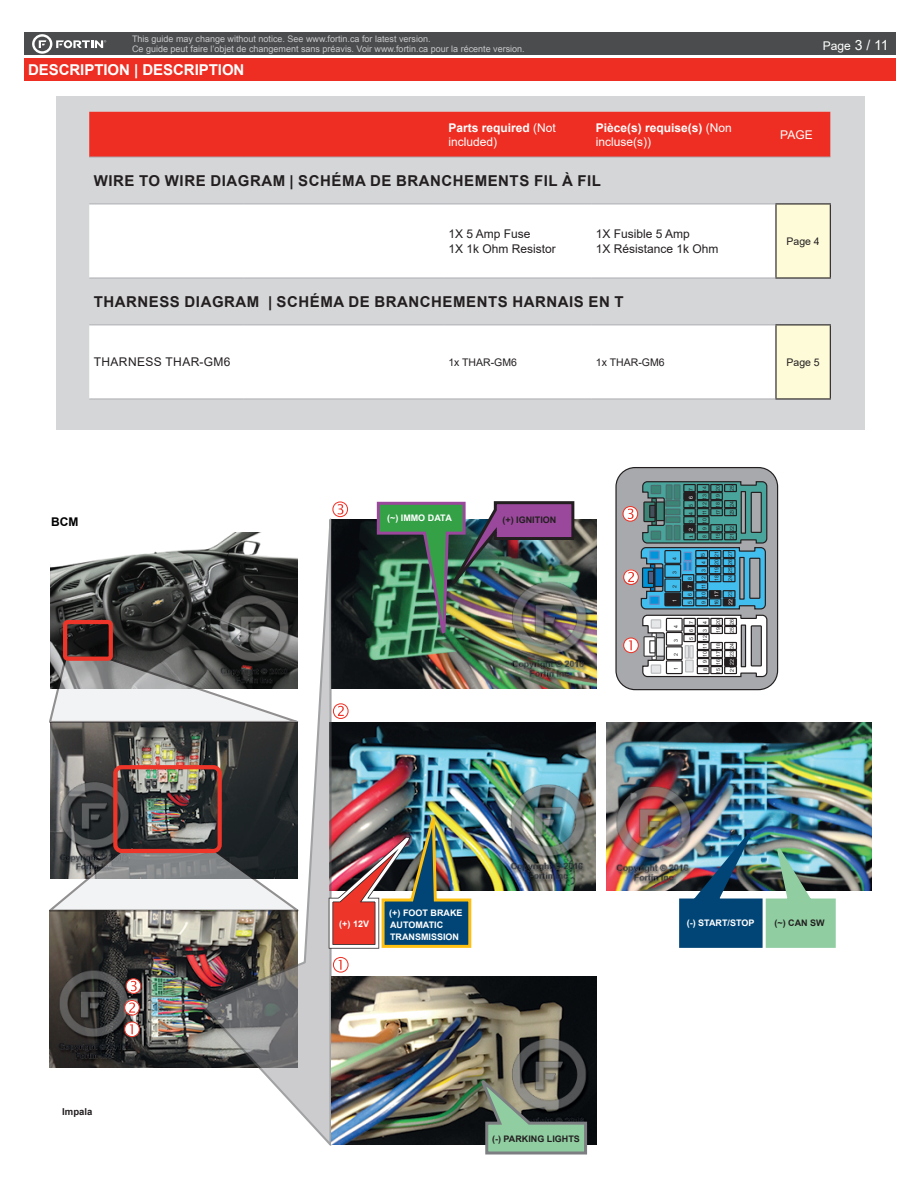
<style>
.page{position:relative;width:918px;height:1188px;background:#fff}
.page>*{position:absolute;margin:0;border:0;box-sizing:border-box;transform-origin:0 0}
.entretableau{font:700 15px "Arial";letter-spacing:.035em;color:#231f20}
.t1{font:700 15px "Arial";letter-spacing:-.005em;color:#fff}
.entretableau-2{font:700 12px/14.4px "Arial";color:#fff}
.entretableau-3{font:12px "Arial";color:#231f20}
.entretableau-4{font:12px "Arial";letter-spacing:.035em;color:#231f20}
.entretableau-5{font:12px "Arial";color:#fff}
.t2{font:700 12px "Arial";color:#000001}
.entretableau-6{font:10.5px "Arial";color:#231f20}
.t3{font:700 9.45px "Arial";color:#231f20}
.t4{font:9px/9.8px "Arial";color:#c7c8ca}
.t5{font:700 9px/11.9px "Arial";color:#fff}
.t6{font:700 9px "Arial";color:#231f20}
.t7{font:5.25px "Arial";color:#231f20}
.t8{font:5.25px "Arial";color:#fff}
.t9{font:700 5.25px "Calibri";color:#231f20}
.s1{font-size:13.95px}
.s2{font-weight:400}
.s3{color:#fff}
.s4{color:#231f20}
</style>
<div class="page">
<div style="left:24px;top:33px;width:872px;height:22px;background:#4b4c4d"></div>
<div style="left:24px;top:58px;width:872px;height:23px;background:#ee2e22"></div>
<svg style="left:32px;top:34px;width:74px;height:20px"></svg>
<img style="left:51px;top:549px;width:149px;height:107px">
<img style="left:51px;top:723px;width:149px;height:127px">
<img style="left:50px;top:912px;width:150px;height:156px">
<svg style="left:49px;top:656px;width:151px;height:67px"></svg>
<svg style="left:49px;top:850px;width:151px;height:62px"></svg>
<div style="left:113px;top:765px;width:109px;height:88px;border:4px solid #ee3529;border-radius:6px"></div>
<img style="left:332px;top:520px;width:265px;height:168px">
<img style="left:332px;top:722px;width:263px;height:169px">
<svg style="left:200px;top:519px;width:132px;height:627px"></svg>
<img style="left:331px;top:976px;width:266px;height:169px">
<div style="left:63px;top:620px;width:50px;height:41px;border:4px solid #ee3529;border-radius:3px"></div>
<svg style="left:124px;top:1000px;width:16px;height:37px"></svg>
<svg style="left:126px;top:978px;width:15px;height:16px"></svg>
<svg style="left:332px;top:501px;width:16px;height:16px"></svg>
<svg style="left:333px;top:703px;width:16px;height:16px"></svg>
<svg style="left:333px;top:957px;width:16px;height:16px"></svg>
<div style="left:616px;top:468px;width:162px;height:222px;background:#a8a9ad;border-radius:19px"></div>
<div style="left:615px;top:467px;width:163px;height:223px;border:1px solid #231f20;border-radius:19px"></div>
<img style="left:606px;top:722px;width:265px;height:168px">
<svg style="left:483px;top:1080px;width:106px;height:75px;background:#708873"></svg>
<img style="left:375px;top:501px;width:201px;height:131px">
<img style="left:678px;top:821px;width:159px;height:127px">
<img style="left:326px;top:818px;width:147px;height:133px">
<div style="left:56px;top:96px;width:808px;height:334px;background:#d5d6d8"></div>
<div style="left:89px;top:112px;width:741px;height:45px;background:#ee2e22"></div>
<svg style="left:89px;top:203px;width:686px;height:1px"></svg>
<svg style="left:89px;top:205px;width:686px;height:193px;fill:#fff"></svg>
<svg style="left:777px;top:204px;width:53px;height:194px"></svg>
<hr style="left:89px;top:157px;width:155px;height:1px;background:#acadb1">
<hr style="left:244px;top:157px;width:200px;height:1px;background:#acadb1">
<hr style="left:444px;top:157px;width:148px;height:1px;background:#acadb1">
<hr style="left:592px;top:157px;width:184px;height:1px;background:#acadb1">
<hr style="left:776px;top:157px;width:54px;height:1px;background:#acadb1">
<hr style="left:244px;top:204px;width:200px;height:1px;background:#acadb1">
<hr style="left:244px;top:278px;width:200px;height:1px;background:#acadb1">
<hr style="left:89px;top:325px;width:155px;height:1px;background:#acadb1">
<hr style="left:244px;top:325px;width:200px;height:1px;background:#acadb1">
<hr style="left:89px;top:399px;width:155px;height:1px;background:#acadb1">
<hr style="left:244px;top:399px;width:200px;height:1px;background:#acadb1">
<hr style="left:89px;top:204px;width:155px;height:1px;background:#acadb1">
<hr style="left:444px;top:204px;width:148px;height:1px;background:#acadb1">
<hr style="left:592px;top:204px;width:183px;height:1px;background:#acadb1">
<hr style="left:89px;top:278px;width:155px;height:1px;background:#acadb1">
<hr style="left:444px;top:278px;width:148px;height:1px;background:#acadb1">
<hr style="left:592px;top:278px;width:183px;height:1px;background:#acadb1">
<hr style="left:444px;top:325px;width:148px;height:1px;background:#acadb1">
<hr style="left:592px;top:325px;width:183px;height:1px;background:#acadb1">
<hr style="left:444px;top:399px;width:148px;height:1px;background:#acadb1">
<hr style="left:592px;top:399px;width:183px;height:1px;background:#acadb1">
<hr style="left:775px;top:203px;width:56px;height:1px;background:#231f20">
<hr style="left:775px;top:204px;width:2px;height:73px;background:#231f20">
<hr style="left:830px;top:204px;width:1px;height:73px;background:#231f20">
<hr style="left:775px;top:277px;width:56px;height:2px;background:#231f20">
<hr style="left:775px;top:325px;width:2px;height:73px;background:#231f20">
<hr style="left:775px;top:324px;width:56px;height:1px;background:#231f20">
<hr style="left:830px;top:325px;width:1px;height:73px;background:#231f20">
<hr style="left:775px;top:398px;width:56px;height:2px;background:#231f20">
<svg style="left:622px;top:481px;width:146px;height:197px"></svg>
<p class="t4" style="left:132px;top:34px;width:394px">This guide may change without notice. See www.fortin.ca for latest version.<br>Ce guide peut faire l’objet de changement sans préavis. Voir www.fortin.ca pour la récente version.</p>
<h1 class="t1" style="left:28px;top:59px;width:218px">DESCRIPTION | DESCRIPTION</h1>
<h2 class="entretableau-5" style="left:823px;top:38px;width:67px">Page <span class="s1">3 / 11</span></h2>
<p class="entretableau-2" style="left:448px;top:120px;width:109px">Parts required <span class="s2">(Not included)</span></p>
<p class="entretableau-2" style="left:596px;top:120px;width:138px">Pièce(s) requise(s) <span class="s2">(Non incluse(s))</span></p>
<p class="entretableau-5" style="left:780px;top:126px;width:34px">PAGE</p>
<p class="entretableau" style="left:94px;top:170px;width:509px">WIRE TO WIRE DIAGRAM | SCHÉMA DE BRANCHEMENTS FIL À FIL</p>
<p class="entretableau-3" style="left:448px;top:226px;width:84px">1X 5 Amp Fuse</p>
<p class="entretableau-3" style="left:448px;top:240px;width:109px">1X 1k Ohm Resistor</p>
<p class="entretableau-3" style="left:596px;top:226px;width:96px">1X Fusible 5 Amp</p>
<p class="entretableau-3" style="left:596px;top:240px;width:124px">1X Résistance 1k Ohm</p>
<p class="entretableau" style="left:94px;top:291px;width:532px">THARNESS DIAGRAM | SCHÉMA DE BRANCHEMENTS HARNAIS EN T</p>
<p class="entretableau-6" style="left:787px;top:234px;width:35px">Page 4</p>
<p class="entretableau-4" style="left:94px;top:354px;width:138px">THARNESS THAR-GM6</p>
<p class="entretableau-6" style="left:448px;top:355px;width:70px">1x THAR-GM6</p>
<p class="entretableau-6" style="left:596px;top:355px;width:70px">1x THAR-GM6</p>
<p class="entretableau-6" style="left:787px;top:355px;width:35px">Page 5</p>
<p class="t2" style="left:51px;top:513px;width:29px">BCM</p>
<p class="t5" style="left:387px;top:512px;width:67px">(~) IMMO DATA</p>
<p class="t6" style="left:503px;top:513px;width:55px">(+) IGNITION</p>
<p class="t7" style="left:671px;top:560px;width:4px;rotate:-90deg">4</p>
<p class="t7" style="left:671px;top:574px;width:4px;rotate:-90deg">3</p>
<p class="t7" style="left:671px;top:588px;width:4px;rotate:-90deg">2</p>
<p class="t8" style="left:671px;top:602px;width:4px;rotate:-90deg">1</p>
<p class="t7" style="left:687px;top:491px;width:4px;rotate:-90deg">7</p>
<p class="t8" style="left:687px;top:531px;width:4px;rotate:-90deg">2</p>
<p class="t8" style="left:687px;top:499px;width:4px;rotate:-90deg">6</p>
<p class="t7" style="left:687px;top:523px;width:20px;rotate:-90deg">345</p>
<p class="t9" style="left:687px;top:538px;width:4px;rotate:-90deg">1</p>
<p class="t7" style="left:701px;top:538px;width:54px;rotate:-90deg">8 9 10 111213 14</p>
<p class="t7" style="left:714px;top:515px;width:32px;rotate:-90deg">17 18 19 20</p>
<p class="t7" style="left:714px;top:539px;width:15px;rotate:-90deg">15 16</p>
<p class="t7" style="left:728px;top:491px;width:7px;rotate:-90deg">25</p>
<p class="t7" style="left:728px;top:515px;width:16px;rotate:-90deg">23 24</p>
<p class="t7" style="left:728px;top:539px;width:15px;rotate:-90deg">21 22</p>
<p class="t7" style="left:700px;top:604px;width:53px;rotate:-90deg">9 10 11 1213 14 15</p>
<p class="t7" style="left:727px;top:581px;width:31px;rotate:-90deg">24 25 26 27</p>
<p class="t7" style="left:713px;top:581px;width:32px;rotate:-90deg">18 19 20 21</p>
<p class="t7" style="left:713px;top:605px;width:15px;rotate:-90deg">16 <span class="s3">17</span></p>
<p class="t7" style="left:686px;top:580px;width:4px;rotate:-90deg">8</p>
<p class="t7" style="left:686px;top:604px;width:21px;rotate:-90deg">56<span class="s3">7</span></p>
<p class="t8" style="left:727px;top:605px;width:15px;rotate:-90deg">22 <span class="s4">23</span></p>
<p class="t7" style="left:673px;top:628px;width:4px;rotate:-90deg">4</p>
<p class="t7" style="left:701px;top:663px;width:44px;rotate:-90deg">9 10 11 1213 14</p>
<p class="t7" style="left:688px;top:640px;width:21px;rotate:-90deg">567</p>
<p class="t7" style="left:672px;top:642px;width:4px;rotate:-90deg">3</p>
<p class="t7" style="left:673px;top:656px;width:4px;rotate:-90deg">2</p>
<p class="t7" style="left:715px;top:633px;width:15px;rotate:-90deg">19 20</p>
<p class="t7" style="left:715px;top:665px;width:23px;rotate:-90deg">16 17 18</p>
<p class="t7" style="left:673px;top:670px;width:4px;rotate:-90deg">1</p>
<p class="t7" style="left:715px;top:674px;width:7px;rotate:-90deg">15</p>
<p class="t7" style="left:728px;top:633px;width:15px;rotate:-90deg">25 26</p>
<p class="t7" style="left:728px;top:672px;width:31px;rotate:-90deg">21 <span class="s3">22</span> 23 24</p>
<p class="t5" style="left:339px;top:918px;width:31px">(+) 12V</p>
<p class="t5" style="left:389px;top:907px;width:75px">(+) FOOT BRAKE<br>AUTOMATIC<br>TRANSMISSION</p>
<p class="t5" style="left:687px;top:917px;width:69px">(-) START/STOP</p>
<p class="t6" style="left:774px;top:916px;width:52px">(~) CAN SW</p>
<p class="t3" style="left:62px;top:1105px;width:32px">Impala</p>
<p class="t6" style="left:492px;top:1132px;width:89px">(-) PARKING LIGHTS</p>
</div>
